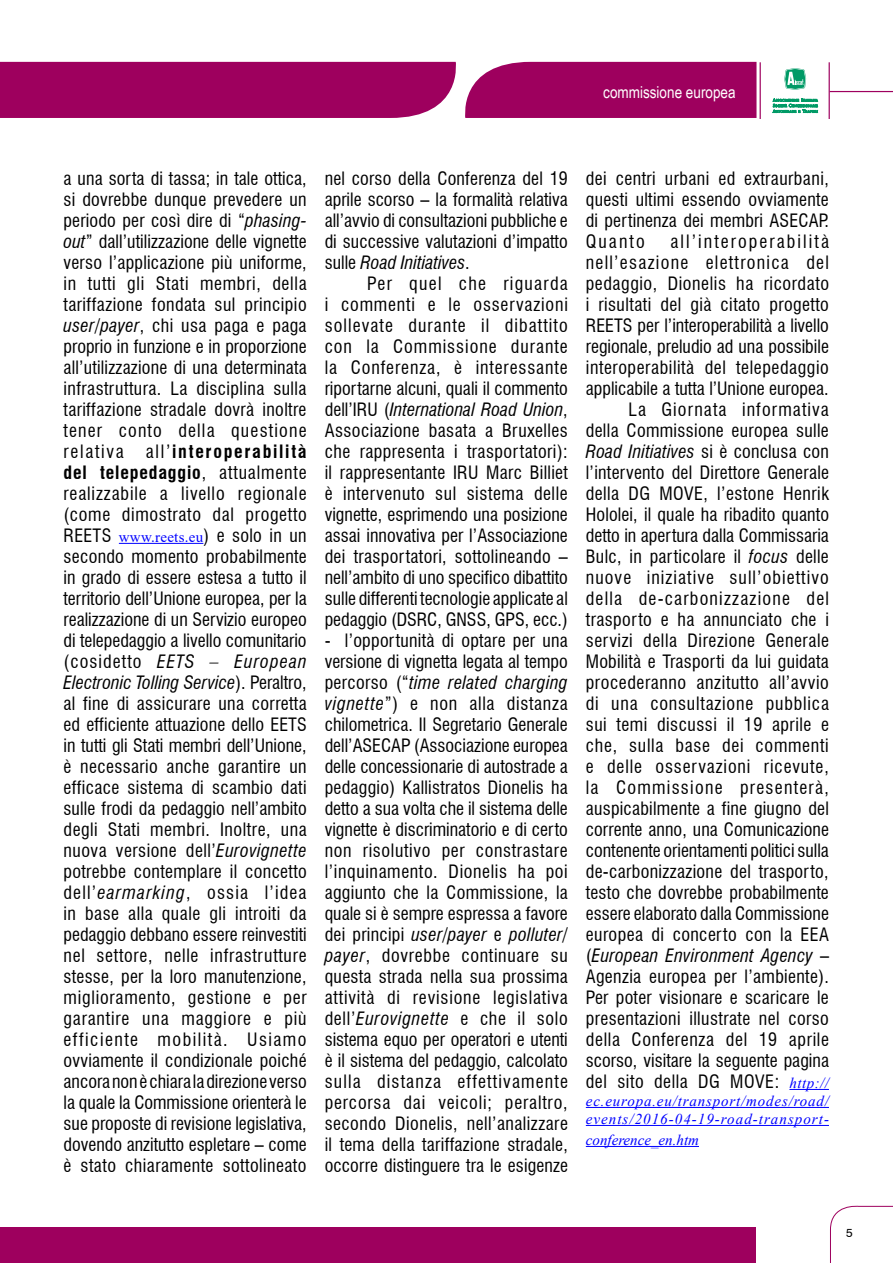
<style>
.page{position:relative;width:893px;height:1263px;background:#fff}
.page>*{position:absolute;margin:0;border:0;box-sizing:border-box;transform-origin:0 0}
.t1{font:condensed 18px/21px "Swiss 721 BT";letter-spacing:.02em;color:#000;text-align:justify}
.t2{font:16.5px "Arial Narrow";color:#fff}
.t3{font:italic 15px/18px "Times New Roman";letter-spacing:.055em;color:#00f}
.t4{font:italic 15px "Times New Roman";color:#00f}
.t5{font:12px "Swiss 721 BT";color:#000}
.s1{font-style:italic}
.s2{font-weight:700}
.s3{font-family:"Times New Roman";font-stretch:normal;font-size:15px;color:#00f}
.s4{font-family:"Times New Roman";font-style:italic;font-stretch:normal;font-size:15px;color:#00f}
</style>
<div class="page">
<svg style="left:830px;top:1205px;width:63px;height:58px"></svg>
<div style="left:0;top:1227px;width:755px;height:36px;background:#9e005e"></div>
<svg style="left:772px;top:98px;width:46px;height:15px"></svg>
<svg style="left:784px;top:68px;width:23px;height:22px"></svg>
<hr style="left:829px;top:62px;width:1px;height:57px;background:#9e005e">
<hr style="left:760px;top:62px;width:1px;height:57px;background:#9e005e">
<hr style="left:830px;top:91px;width:63px;height:1px;background:#9e005e">
<div style="left:0;top:62px;width:756px;height:56px;background:#9e005e"></div>
<hr style="left:119px;top:543px;width:84px;height:1px;background:#00f">
<hr style="left:789px;top:1089px;width:40px;height:1px;background:#00f">
<hr style="left:586px;top:1107px;width:243px;height:1px;background:#00f">
<hr style="left:586px;top:1125px;width:243px;height:1px;background:#00f">
<hr style="left:586px;top:1146px;width:113px;height:1px;background:#00f">
<p class="t2" style="left:603px;top:80px;width:134px">commissione europea</p>
<p class="t1" style="left:64px;top:168px;width:245px">a una sorta di tassa; in tale ottica, si dovrebbe dunque prevedere un periodo per così dire di “<span class="s1">phasing&shy;out</span>” dall’utilizzazione delle vignette verso l’applicazione più uniforme, in tutti gli Stati membri, della tariffazione fondata sul principio <span class="s1">user/payer</span>, chi usa paga e paga proprio in funzione e in proporzione all’utilizzazione di una determinata infrastruttura. La disciplina sulla tariffazione stradale dovrà inoltre tener conto della questione relativa all’<span class="s2">interoperabilità del telepedaggio</span>, attualmente realizzabile a livello regionale (come dimostrato dal progetto REETS <span class="s3">www.reets.eu</span>) e solo in un secondo momento probabilmente in grado di essere estesa a tutto il territorio dell’Unione europea, per la realizzazione di un Servizio europeo di telepedaggio a livello comunitario (cosidetto <span class="s1">EETS – European Electronic Tolling Service</span>). Peraltro, al fine di assicurare una corretta ed efficiente attuazione dello EETS in tutti gli Stati membri dell’Unione, è necessario anche garantire un efficace sistema di scambio dati sulle frodi da pedaggio nell’ambito degli Stati membri. Inoltre, una nuova versione dell’<span class="s1">Eurovignette </span>potrebbe contemplare il concetto dell’<span class="s1">earmarking</span>, ossia l’idea in base alla quale gli introiti da pedaggio debbano essere reinvestiti nel settore, nelle infrastrutture stesse, per la loro manutenzione, miglioramento, gestione e per garantire una maggiore e più efficiente mobilità. Usiamo ovviamente il condizionale poiché ancora non è chiara la direzione verso la quale la Commissione orienterà le sue proposte di revisione legislativa, dovendo anzitutto espletare – come è stato chiaramente sottolineato</p>
<p class="t1" style="left:325px;top:168px;width:245px">nel corso della Conferenza del 19 aprile scorso – la formalità relativa all’avvio di consultazioni pubbliche e di successive valutazioni d’impatto sulle <span class="s1">Road Initiatives</span>.</p>
<p class="t1" style="left:325px;top:273px;width:245px;text-indent:43px">Per quel che riguarda i commenti e le osservazioni sollevate durante il dibattito con la Commissione durante la Conferenza, è interessante riportarne alcuni, quali il commento dell’IRU (<span class="s1">International Road Union</span>, Associazione basata a Bruxelles che rappresenta i trasportatori): il rappresentante IRU Marc Billiet è intervenuto sul sistema delle vignette, esprimendo una posizione assai innovativa per l’Associazione dei trasportatori, sottolineando – nell’ambito di uno specifico dibattito sulle differenti tecnologie applicate al pedaggio (DSRC, GNSS, GPS, ecc.)</p>
<p class="t1" style="left:325px;top:630px;width:245px">- l’opportunità di optare per una versione di vignetta legata al tempo percorso (“<span class="s1">time related charging vignette</span>”) e non alla distanza chilometrica. Il Segretario Generale dell’ASECAP (Associazione europea delle concessionarie di autostrade a pedaggio) Kallistratos Dionelis ha detto a sua volta che il sistema delle vignette è discriminatorio e di certo non risolutivo per constrastare l’inquinamento. Dionelis ha poi aggiunto che la Commissione, la quale si è sempre espressa a favore dei principi <span class="s1">user/payer</span> e <span class="s1">polluter/ payer</span>, dovrebbe continuare su questa strada nella sua prossima attività di revisione legislativa dell’<span class="s1">Eurovignette</span> e che il solo sistema equo per operatori e utenti è il sistema del pedaggio, calcolato sulla distanza effettivamente percorsa dai veicoli; peraltro, secondo Dionelis, nell’analizzare il tema della tariffazione stradale, occorre distinguere tra le esigenze</p>
<p class="t1" style="left:586px;top:168px;width:245px">dei centri urbani ed extraurbani, questi ultimi essendo ovviamente di pertinenza dei membri ASECAP.<br>Quanto</p>
<p class="t1" style="left:586px;top:231px;width:245px;text-align:right">all’interoperabilità nell’esazione elettronica del pedaggio, Dionelis ha ricordato i risultati del già citato progetto REETS per l’interoperabilità a livello regionale, preludio ad una possibile interoperabilità del telepedaggio applicabile a tutta l’Unione europea.<br>La Giornata informativa<br>della Commissione europea sulle <span class="s1">Road Initiatives</span> si è conclusa con l’intervento del Direttore Generale della DG MOVE, l’estone Henrik Hololei, il quale ha ribadito quanto detto in apertura dalla Commissaria Bulc, in particolare il <span class="s1">focus</span> delle nuove iniziative sull’obiettivo della de-carbonizzazione del trasporto e ha annunciato che i servizi della Direzione Generale Mobilità e Trasporti da lui guidata procederanno anzitutto all’avvio di una consultazione pubblica sui temi discussi il 19 aprile e che, sulla base dei commenti e delle osservazioni ricevute, la Commissione presenterà, auspicabilmente a fine giugno del corrente anno, una Comunicazione contenente orientamenti politici sulla de-carbonizzazione del trasporto, testo che dovrebbe probabilmente essere elaborato dalla Commissione europea di concerto con la EEA (<span class="s1">European Environment Agency</span> – Agenzia europea per l’ambiente).<br>Per poter visionare e scaricare le presentazioni illustrate nel corso della Conferenza del 19 aprile scorso, visitare la seguente pagina del sito della DG MOVE: <span class="s4">http://</span></p>
<p class="t3" style="left:586px;top:1091px;width:245px">ec.europa.eu/transport/modes/road/ events/2016-04-19-road-transport-</p>
<p class="t4" style="left:586px;top:1129px;width:115px">conference_en.htm</p>
<p class="t5" style="left:846px;top:1225px;width:8px">5</p>
</div>
